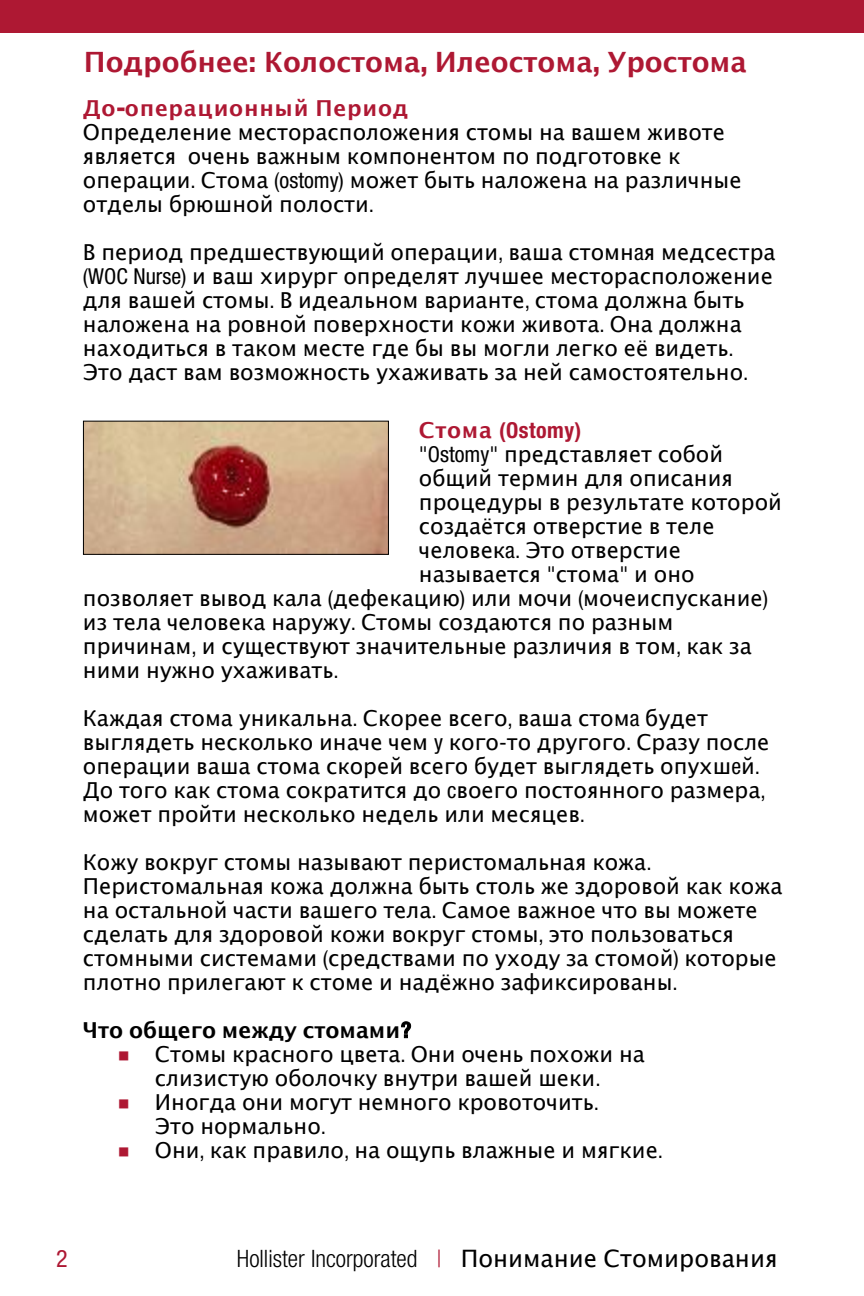
<style>
.page{position:relative;width:864px;height:1296px;background:#fff}
.page>*{position:absolute;margin:0;border:0;box-sizing:border-box;transform-origin:0 0}
.t1{font:700 28px "Lucida Grande";color:#ae1833}
.t2{font:300 condensed 24px "Helvetica Neue";color:#000}
.t3{font:condensed 24px "Helvetica Neue";color:#ae1833}
.t4{font:22px/24px "Lucida Grande";color:#000}
.t5{font:700 condensed 22px "Helvetica Neue";letter-spacing:.025em;color:#ae1833}
.s1{font-family:"Helvetica Neue";font-weight:800;font-stretch:condensed}
.s2{font-weight:700;color:#ae1833}
.s3{font-family:"Helvetica Neue";font-weight:700;font-stretch:condensed;color:#ae1833}
.s4{font-family:"Helvetica Neue";font-stretch:condensed}
.s5{font-family:"Lucida Grande";font-stretch:normal}
.s6{font-weight:700}
.s7{font-family:"Helvetica Neue";font-weight:700;font-stretch:condensed}
.s8{color:#ae1833}
.s9{font-family:"Lucida Grande";font-weight:400;font-stretch:normal}
</style>
<div class="page">
<div style="left:0;top:0;width:864px;height:32px;background:#ae1833"></div>
<img style="left:85px;top:423px;width:302px;height:130px">
<div style="left:83px;top:421px;width:306px;height:134px;border:1px solid #000"></div>
<p class="t1" style="left:84px;top:45px;width:665px">Подробнее<span class="s1">:</span> Колостома<span class="s1">,</span> Илеостома<span class="s1">,</span> Уростома</p>
<p class="t4" style="left:83px;top:96px;width:660px"><span class="s2">До</span><span class="s3">-</span><span class="s2">операционный Период<br></span>Определение месторасположения стомы на вашем животе является очень важным компонентом по подготовке к операции<span class="s4">.</span> Стома <span class="s4">(ostomy)</span> может быть наложена на различные отделы брюшной полости<span class="s4">.</span></p>
<p class="t4" style="left:83px;top:240px;width:694px">В период предшествующий операции<span class="s4">,</span> ваша стомн<span class="s4">a</span>я медсестра <span class="s4">(WOC Nurse)</span> и ваш хирург определят лучшее месторасположение для вашей стомы<span class="s4">.</span> В идеальном варианте<span class="s4">,</span> стома должна быть наложена на ровной поверхности кожи живота<span class="s4">.</span> Она должна находиться в таком месте где бы вы могли легко её видеть<span class="s4">.<br></span>Это даст вам возможность ухаживать за ней самостоятельно<span class="s4">.</span></p>
<p class="t5" style="left:419px;top:422px;width:164px"><span class="s5">Стома</span> (Ostomy)</p>
<p class="t4" style="left:419px;top:442px;width:306px"><span class="s4">"Ostomy"</span> представляет собой</p>
<p class="t4" style="left:419px;top:466px;width:316px">общий термин для описания</p>
<p class="t4" style="left:419px;top:490px;width:365px">процедуры в результате которой</p>
<p class="t4" style="left:419px;top:514px;width:297px">создаётся отверстие в теле</p>
<p class="t4" style="left:419px;top:538px;width:264px">человек<span class="s4">a.</span> Это отверстие</p>
<p class="t4" style="left:419px;top:562px;width:277px">называется <span class="s4">"</span>стома<span class="s4">"</span> и оно</p>
<p class="t4" style="left:83px;top:586px;width:687px">позволяет вывод кала <span class="s4">(</span>дефекацию<span class="s4">)</span> или мочи <span class="s4">(</span>мочеиспускание<span class="s4">)</span></p>
<p class="t4" style="left:83px;top:610px;width:592px">из тела человека наружу<span class="s4">.</span> Стомы создаются по разным</p>
<p class="t4" style="left:83px;top:634px;width:670px">причинам<span class="s4">,</span> и существуют значительные различия в том<span class="s4">,</span> как за</p>
<p class="t4" style="left:83px;top:658px;width:257px">ними нужно ухаживать<span class="s4">.</span></p>
<p class="t4" style="left:83px;top:706px;width:688px">Каждая стома уникальна<span class="s4">.</span> Скорее всего<span class="s4">,</span> ваша стом<span class="s4">a</span> будет выглядеть несколько иначе чем <span class="s4">y</span> кого<span class="s4">-</span>то другого<span class="s4">.</span> Сразу после операции ваша стома скорей всего будет выглядеть опухш<span class="s4">e</span>й<span class="s4">.<br></span>До того как стома сократится до <span class="s4">c</span>воего постоянного размера<span class="s4">, </span>может пройти несколько недель или месяцев<span class="s4">.</span></p>
<p class="t4" style="left:83px;top:850px;width:701px">Кожу вокруг стомы называют перистомальная кожа<span class="s4">.<br></span>Перистомальная кожа должна быть столь же здоровой как кожа на остальной части вашего тела<span class="s4">.</span> Самое важное что вы можете сделать для здоровой кожи вокруг стомы<span class="s4">,</span> это пользоваться стомными системами <span class="s4">(</span>средствами по уходу за стомой<span class="s4">)</span> которые плотно прилегают к стоме и надёжно зафиксированы<span class="s4">.</span></p>
<p class="t4" style="left:155px;top:1018px;width:510px;text-indent:-72px"><span class="s6">Что общего между стомами</span><span class="s7">?<br></span>Стомы красного цвета<span class="s4">.</span> Они очень похожи на слизистую оболочку внутри вашей шеки<span class="s4">.<br></span>Иногда они могут немного кровоточить<span class="s4">.<br></span>Это нормально<span class="s4">.<br></span>Они<span class="s4">,</span> как правило<span class="s4">,</span> на ощупь влажные и мягкие<span class="s4">.</span></p>
<p class="t3" style="left:56px;top:1250px;width:13px">2</p>
<p class="t2" style="left:237px;top:1250px;width:542px">Hollister Incorporated <span class="s8">|</span> <span class="s9">Понимание Стомирования</span></p>
</div>
